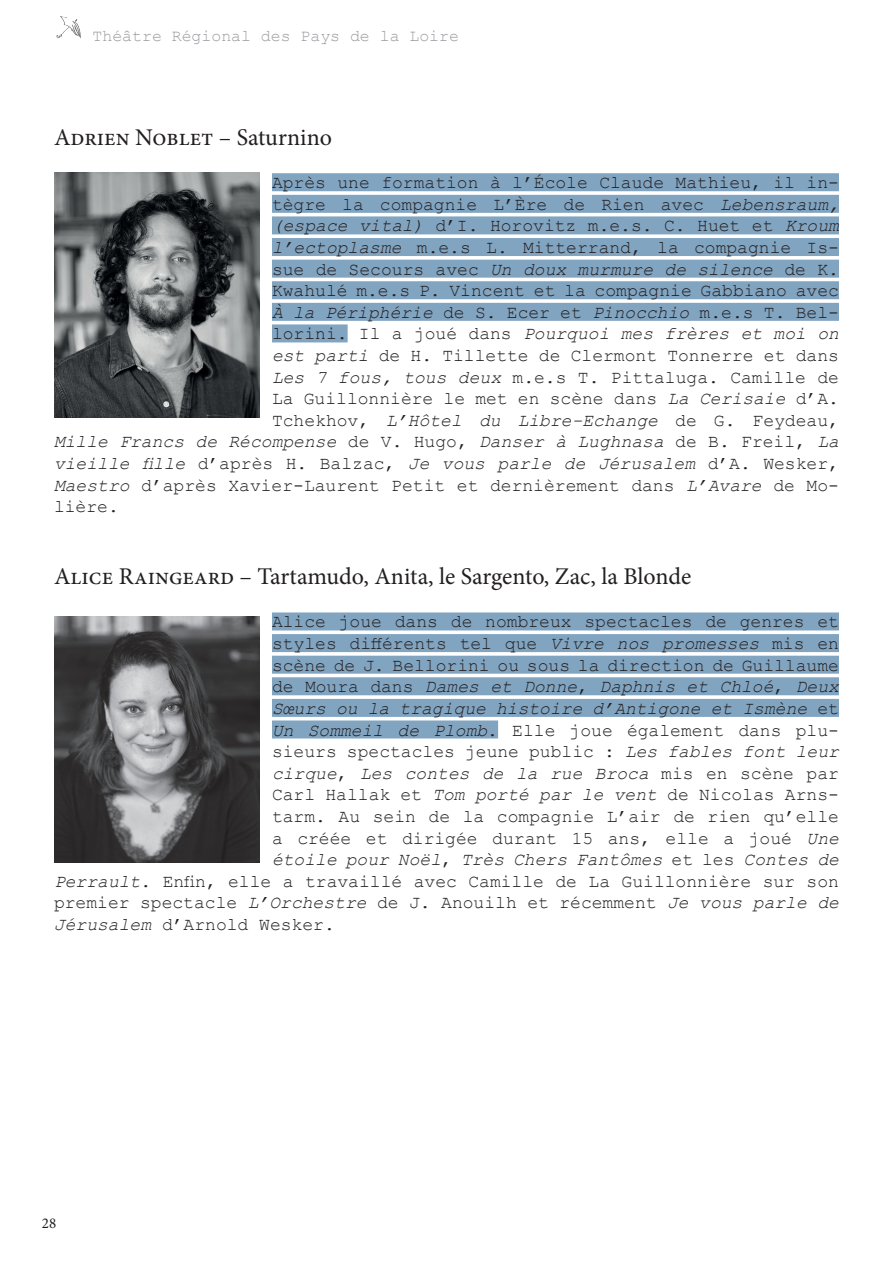
<style>
.page{position:relative;width:893px;height:1263px;background:#fff}
.page>*{position:absolute;margin:0;border:0;box-sizing:border-box;transform-origin:0 0}
.t1{font:24px "Minion Pro";color:#231f20}
.t2{font:18px "Courier New";color:#231f20}
.t3{font:italic 18px "Courier New";color:#231f20}
.t4{font:16.5px "Courier New";color:#9b9da0}
.t5{font:15px "Minion Pro";color:#231f20}
.s1{font-style:italic}
.s2{font-style:normal}
</style>
<div class="page">
<img style="left:56px;top:16px;width:25px;height:22px">
<div style="left:272px;top:173px;width:567px;height:18px;background:#81a4c1"></div>
<div style="left:272px;top:195px;width:567px;height:18px;background:#81a4c1"></div>
<div style="left:272px;top:216px;width:567px;height:18px;background:#81a4c1"></div>
<div style="left:272px;top:238px;width:567px;height:18px;background:#81a4c1"></div>
<div style="left:272px;top:260px;width:567px;height:18px;background:#81a4c1"></div>
<div style="left:272px;top:281px;width:567px;height:18px;background:#81a4c1"></div>
<div style="left:272px;top:303px;width:567px;height:18px;background:#81a4c1"></div>
<div style="left:272px;top:324px;width:76px;height:18px;background:#81a4c1"></div>
<div style="left:272px;top:612px;width:567px;height:18px;background:#81a4c1"></div>
<div style="left:272px;top:634px;width:567px;height:18px;background:#81a4c1"></div>
<div style="left:272px;top:656px;width:567px;height:18px;background:#81a4c1"></div>
<div style="left:272px;top:677px;width:567px;height:18px;background:#81a4c1"></div>
<div style="left:272px;top:699px;width:567px;height:18px;background:#81a4c1"></div>
<div style="left:272px;top:720px;width:226px;height:18px;background:#81a4c1"></div>
<img style="left:54px;top:172px;width:205px;height:246px">
<img style="left:54px;top:617px;width:205px;height:245px">
<p class="t4" style="left:93px;top:25px;width:368px">Théâtre Régional des Pays de la Loire</p>
<h1 class="t1" style="left:54px;top:121px;width:279px">Adrien Noblet – Saturnino</h1>
<p class="t2" style="left:272px;top:171px;width:568px">Après une formation à l’École Claude Mathieu, il in-</p>
<p class="t2" style="left:272px;top:193px;width:568px">tègre la compagnie L’Ère de Rien avec <span class="s1">Lebensraum,</span></p>
<p class="t2" style="left:272px;top:215px;width:568px"><span class="s1">(espace vital)</span> d’I. Horovitz m.e.s. C. Huet et <span class="s1">Kroum</span></p>
<p class="t2" style="left:272px;top:236px;width:568px"><span class="s1">l’ectoplasme</span> m.e.s L. Mitterrand, la compagnie Is-</p>
<p class="t3" style="left:272px;top:257px;width:568px"><span class="s2">sue de Secours avec</span> Un doux murmure de silence <span class="s2">de K.</span></p>
<p class="t2" style="left:272px;top:279px;width:568px">Kwahulé m.e.s P. Vincent et la compagnie Gabbiano avec</p>
<p class="t3" style="left:272px;top:300px;width:568px">À la Périphérie <span class="s2">de S. Ecer et</span> Pinocchio <span class="s2">m.e.s T. Bel-</span></p>
<p class="t3" style="left:272px;top:321px;width:568px"><span class="s2">lorini. Il a joué dans</span> Pourquoi mes frères et moi on</p>
<p class="t2" style="left:272px;top:344px;width:568px"><span class="s1">est parti</span> de H. Tillette de Clermont Tonnerre et dans</p>
<p class="t2" style="left:272px;top:366px;width:568px"><span class="s1">Les 7 fous, tous deux</span> m.e.s T. Pittaluga. Camille de</p>
<p class="t2" style="left:272px;top:387px;width:568px">La Guillonnière le met en scène dans <span class="s1">La Cerisaie</span> d’A.</p>
<p class="t3" style="left:272px;top:408px;width:568px"><span class="s2">Tchekhov,</span> L’Hôtel du Libre-Echange <span class="s2">de G. Feydeau,</span></p>
<p class="t3" style="left:54px;top:429px;width:786px">Mille Francs de Récompense <span class="s2">de V. Hugo,</span> Danser à Lughnasa <span class="s2">de B. Freil,</span> La</p>
<p class="t3" style="left:54px;top:451px;width:786px">vieille fille <span class="s2">d’après H. Balzac,</span> Je vous parle de Jérusalem <span class="s2">d’A. Wesker,</span></p>
<p class="t2" style="left:54px;top:474px;width:786px"><span class="s1">Maestro</span> d’après Xavier-Laurent Petit et dernièrement dans <span class="s1">L’Avare</span> de Mo-</p>
<p class="t2" style="left:54px;top:495px;width:66px">lière.</p>
<h1 class="t1" style="left:54px;top:560px;width:639px">Alice Raingeard – Tartamudo, Anita, le Sargento, Zac, la Blonde</h1>
<p class="t2" style="left:272px;top:611px;width:568px">Alice joue dans de nombreux spectacles de genres et</p>
<p class="t2" style="left:272px;top:632px;width:568px">styles différents tel que <span class="s1">Vivre nos promesses</span> mis en</p>
<p class="t2" style="left:272px;top:654px;width:568px">scène de J. Bellorini ou sous la direction de Guillaume</p>
<p class="t3" style="left:272px;top:674px;width:568px"><span class="s2">de Moura dans</span> Dames et Donne<span class="s2">,</span> Daphnis et Chloé<span class="s2">,</span> Deux</p>
<p class="t3" style="left:272px;top:696px;width:568px">Sœurs ou la tragique histoire d’Antigone et Ismène <span class="s2">et</span></p>
<p class="t2" style="left:272px;top:719px;width:568px"><span class="s1">Un Sommeil de Plomb</span>. Elle joue également dans plu-</p>
<p class="t2" style="left:272px;top:740px;width:568px">sieurs spectacles jeune public : <span class="s1">Les fables font leur</span></p>
<p class="t3" style="left:272px;top:761px;width:568px">cirque<span class="s2">,</span> Les contes de la rue Broca <span class="s2">mis en scène par</span></p>
<p class="t2" style="left:272px;top:783px;width:568px">Carl Hallak et <span class="s1">Tom porté par le vent</span> de Nicolas Arns-</p>
<p class="t2" style="left:272px;top:805px;width:568px">tarm. Au sein de la compagnie L’air de rien qu’elle</p>
<p class="t2" style="left:272px;top:827px;width:568px">a créée et dirigée durant 15 ans, elle a joué <span class="s1">Une</span></p>
<p class="t3" style="left:272px;top:847px;width:568px">étoile pour Noël<span class="s2">,</span> Très Chers Fantômes <span class="s2">et les</span> Contes de</p>
<p class="t2" style="left:54px;top:870px;width:786px"><span class="s1">Perrault</span>. Enfin, elle a travaillé avec Camille de La Guillonnière sur son</p>
<p class="t2" style="left:54px;top:891px;width:786px">premier spectacle <span class="s1">L’Orchestre</span> de J. Anouilh et récemment <span class="s1">Je vous parle de</span></p>
<p class="t2" style="left:54px;top:913px;width:282px"><span class="s1">Jérusalem</span> d’Arnold Wesker.</p>
<p class="t5" style="left:42px;top:1213px;width:16px">28</p>
</div>
